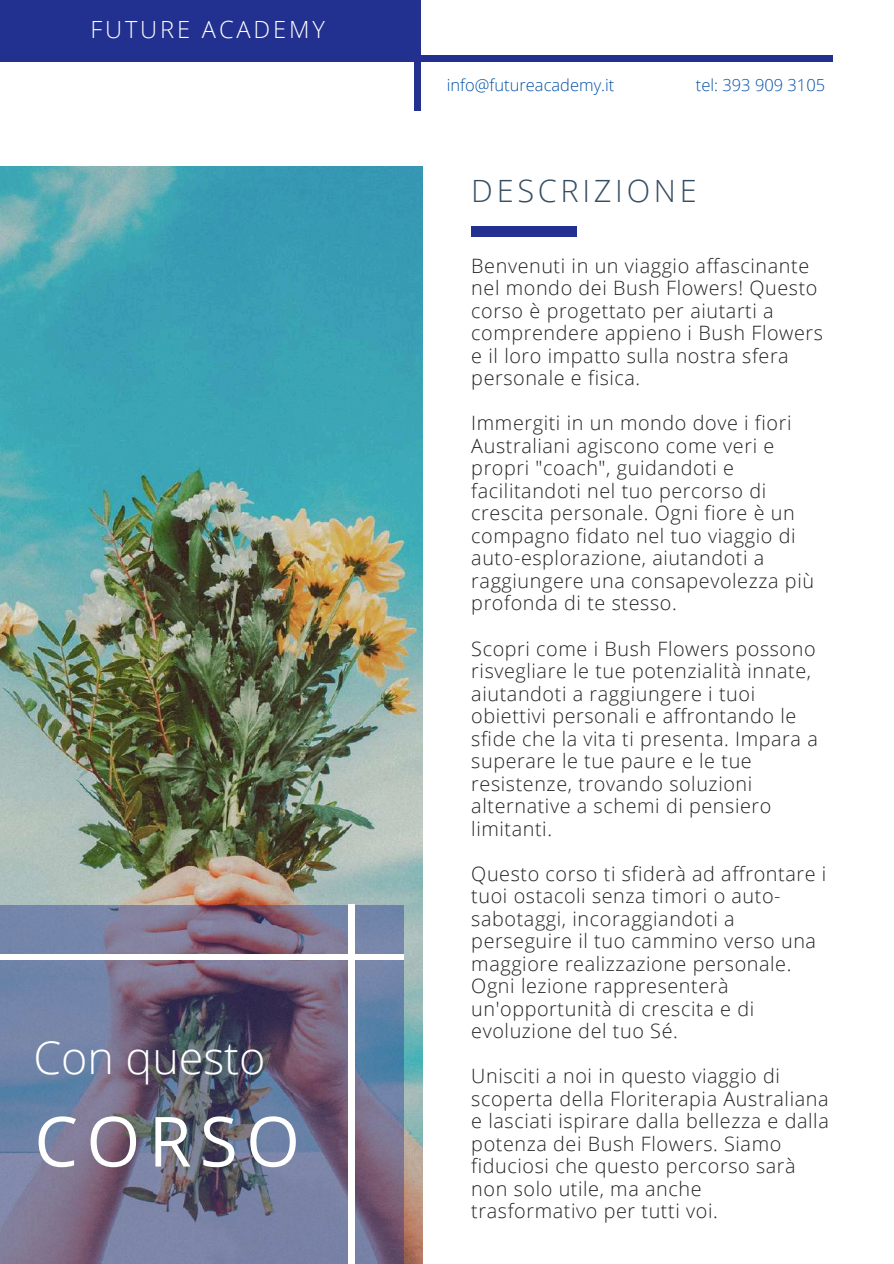
<style>
.page{position:relative;width:894px;height:1264px;background:#fff}
.page>*{position:absolute;margin:0;border:0;box-sizing:border-box;transform-origin:0 0}
.t1{font:69.15px "Open Sans";letter-spacing:.12em;color:#fff}
.t2{font:300 44.85px "Open Sans";color:#fff}
.t3{font:300 30.75px "Open Sans";letter-spacing:.12em;color:#364d62}
.t4{font:300 23.7px "Open Sans";letter-spacing:.12em;color:#fff}
.t5{font:300 19.8px/22.5px "Open Sans";letter-spacing:.03em;color:#222}
.t6{font:300 16.5px "Open Sans";color:#0351a8}
</style>
<div class="page">
<div style="left:414px;top:0;width:6px;height:111px;background:#223090"></div>
<img style="left:0;top:166px;width:422px;height:1097px">
<svg style="left:0;top:905px;width:404px;height:358px"></svg>
<div style="left:471px;top:227px;width:106px;height:10px;background:#223090"></div>
<div style="left:0;top:56px;width:832px;height:5px;background:#223090"></div>
<div style="left:0;top:0;width:417px;height:57px;background:#223090"></div>
<div style="left:349px;top:905px;width:5px;height:358px;background:#fff"></div>
<div style="left:0;top:954px;width:404px;height:5px;background:#fff"></div>
<p class="t4" style="left:90px;top:12px;width:236px">FUTURE ACADEMY</p>
<h2 class="t2" style="left:33px;top:1026px;width:233px">Con questo</h2>
<h1 class="t1" style="left:34px;top:1092px;width:267px">CORSO</h1>
<p class="t6" style="left:446px;top:73px;width:169px">info@futureacademy.it</p>
<p class="t6" style="left:695px;top:73px;width:131px">tel: 393 909 3105</p>
<h3 class="t3" style="left:471px;top:169px;width:227px">DESCRIZIONE</h3>
<p class="t5" style="left:471px;top:254px;width:353px">Benvenuti in un viaggio affascinante nel mondo dei Bush Flowers! Questo corso è progettato per aiutarti a comprendere appieno i Bush Flowers e il loro impatto sulla nostra sfera personale e fisica.</p>
<p class="t5" style="left:471px;top:411px;width:344px">Immergiti in un mondo dove i fiori<br>Australiani agiscono come veri e propri "coach", guidandoti e facilitandoti nel tuo percorso di crescita personale. Ogni fiore è un compagno fidato nel tuo viaggio di auto-esplorazione, aiutandoti a raggiungere una consapevolezza più profonda di te stesso.</p>
<p class="t5" style="left:471px;top:636px;width:348px">Scopri come i Bush Flowers possono risvegliare le tue potenzialità innate, aiutandoti a raggiungere i tuoi obiettivi personali e affrontando le sfide che la vita ti presenta. Impara a superare le tue paure e le tue resistenze, trovando soluzioni alternative a schemi di pensiero limitanti.</p>
<p class="t5" style="left:471px;top:861px;width:356px">Questo corso ti sfiderà ad affrontare i tuoi ostacoli senza timori o auto&shy;sabotaggi, incoraggiandoti a perseguire il tuo cammino verso una maggiore realizzazione personale.<br>Ogni lezione rappresenterà un'opportunità di crescita e di evoluzione del tuo Sé.</p>
<p class="t5" style="left:471px;top:1064px;width:359px">Unisciti a noi in questo viaggio di scoperta della Floriterapia Australiana e lasciati ispirare dalla bellezza e dalla potenza dei Bush Flowers. Siamo fiduciosi che questo percorso sarà non solo utile, ma anche trasformativo per tutti voi.</p>
</div>
